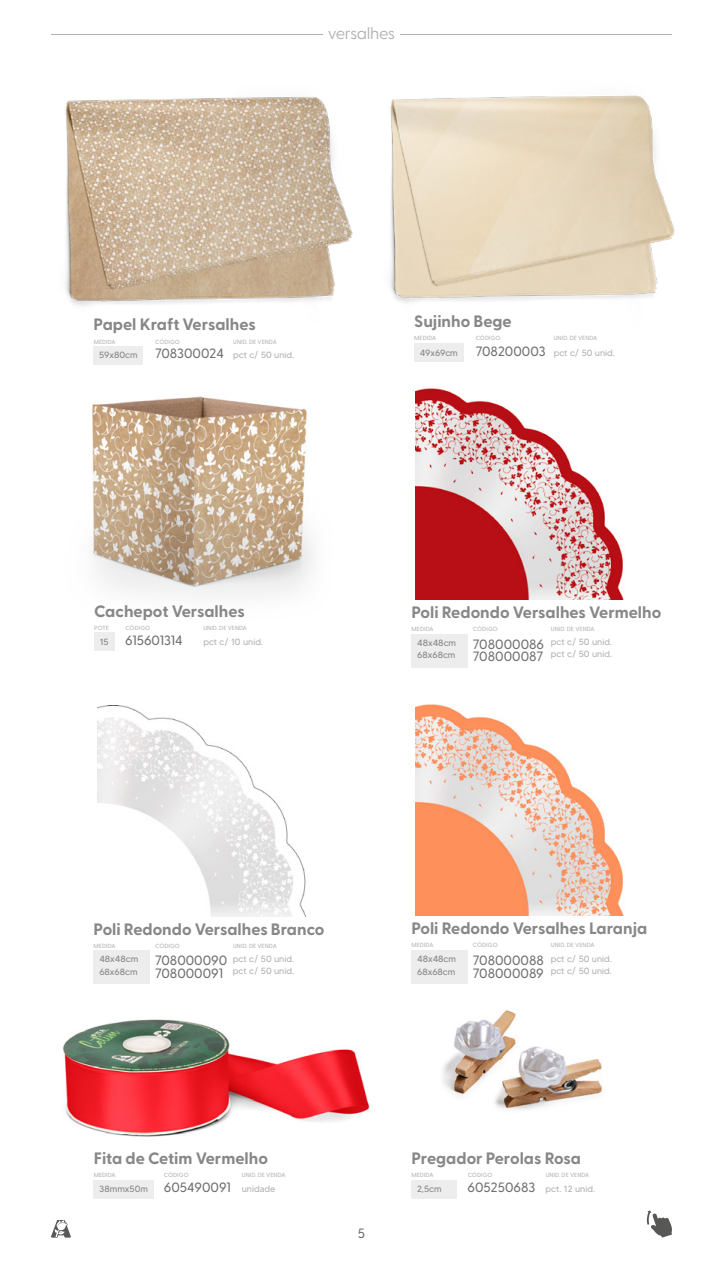
<style>
.page{position:relative;width:723px;height:1263px;background:#fff}
.page>*{position:absolute;margin:0;border:0;box-sizing:border-box;transform-origin:0 0}
.t1{font:700 16.5px "Greycliff CF";color:#878787}
.t2{font:16.5px "Greycliff CF";letter-spacing:-.03em;color:#b2b1b1}
.t3{font:500 13.5px/12.8px "Greycliff CF";color:#706f6f}
.t4{font:9px/12px "MADETOMMY";color:#b3b2b2}
.t5{font:9px/12.8px "MADETOMMY";color:#878787}
.t6{font:500 6px "Greycliff CF";letter-spacing:.01em;color:#b3b2b2}
</style>
<div class="page">
<svg style="left:51px;top:1220px;width:20px;height:17px"></svg>
<svg style="left:647px;top:1210px;width:25px;height:27px"></svg>
<img style="left:63px;top:916px;width:307px;height:283px">
<img style="left:92px;top:353px;width:221px;height:242px">
<img style="left:65px;top:97px;width:288px;height:209px">
<img style="left:443px;top:1010px;width:159px;height:100px">
<img style="left:415px;top:389px;width:209px;height:210px">
<img style="left:415px;top:705px;width:209px;height:210px">
<img style="left:97px;top:705px;width:209px;height:211px">
<div style="left:411px;top:634px;width:57px;height:33px;background:#ededed"></div>
<div style="left:411px;top:951px;width:57px;height:33px;background:#ededed"></div>
<div style="left:94px;top:951px;width:56px;height:33px;background:#ededed"></div>
<div style="left:94px;top:346px;width:49px;height:18px;background:#ededed"></div>
<div style="left:94px;top:1180px;width:60px;height:18px;background:#ededed"></div>
<div style="left:411px;top:1180px;width:46px;height:18px;background:#ededed"></div>
<div style="left:94px;top:632px;width:20px;height:18px;background:#ededed"></div>
<img style="left:390px;top:95px;width:285px;height:253px">
<div style="left:414px;top:344px;width:49px;height:18px;background:#ededed"></div>
<hr style="left:51px;top:35px;width:271px;height:1px;background:#b2b1b1">
<hr style="left:400px;top:35px;width:272px;height:1px;background:#b2b1b1">
<h1 class="t2" style="left:328px;top:21px;width:69px">versalhes</h1>
<h1 class="t1" style="left:94px;top:312px;width:164px">Papel Kraft Versalhes</h1>
<p class="t6" style="left:94px;top:337px;width:24px">MEDIDA</p>
<h3 class="t5" style="left:99px;top:349px;width:40px">59x80cm</h3>
<p class="t6" style="left:155px;top:337px;width:26px">CÓDIGO</p>
<h2 class="t3" style="left:155px;top:346px;width:70px">708300024</h2>
<p class="t6" style="left:233px;top:337px;width:45px">UNID. DE VENDA</p>
<h3 class="t4" style="left:233px;top:349px;width:63px">pct c/ 50 unid.</h3>
<h1 class="t1" style="left:414px;top:309px;width:99px">Sujinho Bege</h1>
<p class="t6" style="left:414px;top:334px;width:24px">MEDIDA</p>
<p class="t6" style="left:476px;top:334px;width:26px">CÓDIGO</p>
<h3 class="t5" style="left:420px;top:346px;width:39px">49x69cm</h3>
<h2 class="t3" style="left:476px;top:344px;width:71px">708200003</h2>
<p class="t6" style="left:554px;top:334px;width:45px">UNID. DE VENDA</p>
<h3 class="t4" style="left:554px;top:347px;width:63px">pct c/ 50 unid.</h3>
<h1 class="t1" style="left:94px;top:598px;width:152px">Cachepot Versalhes</h1>
<h1 class="t1" style="left:411px;top:600px;width:251px">Poli Redondo Versalhes Vermelho</h1>
<p class="t6" style="left:125px;top:623px;width:26px">CÓDIGO</p>
<p class="t6" style="left:473px;top:625px;width:26px">CÓDIGO</p>
<p class="t6" style="left:94px;top:623px;width:16px">POTE</p>
<p class="t6" style="left:411px;top:625px;width:24px">MEDIDA</p>
<p class="t6" style="left:203px;top:623px;width:45px">UNID. DE VENDA</p>
<p class="t6" style="left:551px;top:625px;width:45px">UNID. DE VENDA</p>
<h3 class="t5" style="left:100px;top:635px;width:10px">15</h3>
<h2 class="t3" style="left:125px;top:632px;width:59px">615601314</h2>
<h3 class="t4" style="left:203px;top:635px;width:61px">pct c/ 10 unid.</h3>
<h3 class="t5" style="left:417px;top:636px;width:40px">48x48cm<br>68x68cm</h3>
<h3 class="t4" style="left:551px;top:636px;width:63px">pct c/ 50 unid. pct c/ 50 unid.</h3>
<h2 class="t3" style="left:473px;top:637px;width:73px">708000086<br>708000087</h2>
<h1 class="t1" style="left:94px;top:916px;width:232px">Poli Redondo Versalhes Branco</h1>
<h1 class="t1" style="left:411px;top:916px;width:237px">Poli Redondo Versalhes Laranja</h1>
<p class="t6" style="left:155px;top:941px;width:26px">CÓDIGO</p>
<p class="t6" style="left:473px;top:941px;width:26px">CÓDIGO</p>
<p class="t6" style="left:94px;top:941px;width:24px">MEDIDA</p>
<p class="t6" style="left:411px;top:941px;width:24px">MEDIDA</p>
<p class="t6" style="left:233px;top:941px;width:45px">UNID. DE VENDA</p>
<p class="t6" style="left:551px;top:941px;width:45px">UNID. DE VENDA</p>
<h3 class="t5" style="left:99px;top:953px;width:40px">48x48cm<br>68x68cm</h3>
<h3 class="t4" style="left:233px;top:952px;width:63px">pct c/ 50 unid. pct c/ 50 unid.</h3>
<h2 class="t3" style="left:155px;top:953px;width:74px">708000090<br>708000091</h2>
<h3 class="t5" style="left:417px;top:953px;width:40px">48x48cm<br>68x68cm</h3>
<h2 class="t3" style="left:473px;top:953px;width:73px">708000088<br>708000089</h2>
<h3 class="t4" style="left:551px;top:952px;width:63px">pct c/ 50 unid. pct c/ 50 unid.</h3>
<h1 class="t1" style="left:94px;top:1146px;width:176px">Fita de Cetim Vermelho</h1>
<h1 class="t1" style="left:411px;top:1146px;width:171px">Pregador Perolas Rosa</h1>
<p class="t6" style="left:164px;top:1171px;width:26px">CÓDIGO</p>
<p class="t6" style="left:468px;top:1171px;width:26px">CÓDIGO</p>
<p class="t6" style="left:94px;top:1171px;width:24px">MEDIDA</p>
<p class="t6" style="left:411px;top:1171px;width:24px">MEDIDA</p>
<p class="t6" style="left:242px;top:1171px;width:45px">UNID. DE VENDA</p>
<p class="t6" style="left:546px;top:1171px;width:45px">UNID. DE VENDA</p>
<h2 class="t3" style="left:164px;top:1180px;width:68px">605490091</h2>
<h2 class="t3" style="left:468px;top:1180px;width:69px">605250683</h2>
<h3 class="t5" style="left:99px;top:1182px;width:50px">38mmx50m</h3>
<h3 class="t5" style="left:417px;top:1182px;width:26px">2,5cm</h3>
<h3 class="t4" style="left:242px;top:1183px;width:35px">unidade</h3>
<h3 class="t4" style="left:546px;top:1183px;width:51px">pct. 12 unid.</h3>
<h2 class="t3" style="left:358px;top:1225px;width:9px">5</h2>
</div>
